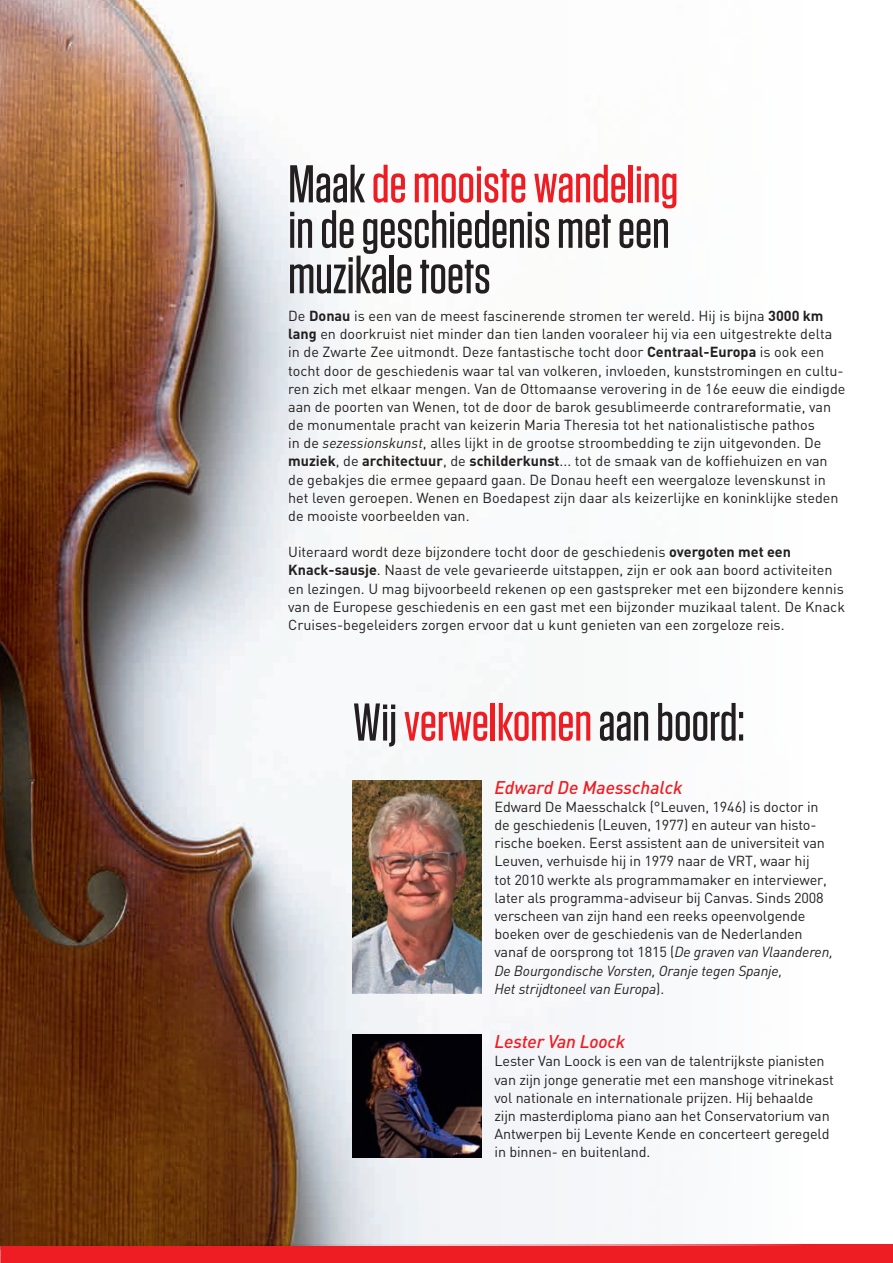
<style>
.page{position:relative;width:893px;height:1263px;background:#fff}
.page>*{position:absolute;margin:0;border:0;box-sizing:border-box;transform-origin:0 0}
.t1{font:500 52.95px/45.5px "Tungsten";color:#231f20}
.t2{font:italic 500 18.15px "DIN";letter-spacing:-.005em;color:#ee1d23}
.t3{font:14.4px/18.1px "DIN";color:#231f20}
.s1{color:#ee1d23}
.s2{font-weight:700}
.s3{font-style:italic}
</style>
<div class="page">
<div style="left:0;top:1244px;width:893px;height:19px;background:#ee1d23"></div>
<img style="left:0;top:0;width:795px;height:1245px">
<img style="left:353px;top:780px;width:129px;height:214px">
<img style="left:353px;top:1034px;width:129px;height:123px">
<h1 class="t1" style="left:288px;top:162px;width:392px">Maak <span class="s1">de mooiste wandeling </span>in de geschiedenis met een muzikale toets</h1>
<p class="t3" style="left:288px;top:307px;width:559px">De <span class="s2">Donau</span> is een van de meest fascinerende stromen ter wereld. Hij is bijna <span class="s2">3000 km lang</span> en doorkruist niet minder dan tien landen vooraleer hij via een uitgestrekte delta in de Zwarte Zee uitmondt. Deze fantastische tocht door <span class="s2">Centraal-Europa</span> is ook een tocht door de geschiedenis waar tal van volkeren, invloeden, kunststromingen en cultu&shy;ren zich met elkaar mengen. Van de Ottomaanse verovering in de 16e eeuw die eindigde aan de poorten van Wenen, tot de door de barok gesublimeerde contrareformatie, van de monumentale pracht van keizerin Maria Theresia tot het nationalistische pathos<br>in de <span class="s3">sezessionskunst</span>, alles lijkt in de grootse stroombedding te zijn uitgevonden. De <span class="s2">muziek</span>, de <span class="s2">architectuur</span>, de <span class="s2">schilderkunst</span>... tot de smaak van de koffiehuizen en van de gebakjes die ermee gepaard gaan. De Donau heeft een weergaloze levenskunst in het leven geroepen. Wenen en Boedapest zijn daar als keizerlijke en koninklijke steden de mooiste voorbeelden van.</p>
<p class="t3" style="left:288px;top:543px;width:558px">Uiteraard wordt deze bijzondere tocht door de geschiedenis <span class="s2">overgoten met een Knack-sausje</span>. Naast de vele gevarieerde uitstappen, zijn er ook aan boord activiteiten en lezingen. U mag bijvoorbeeld rekenen op een gastspreker met een bijzondere kennis van de Europese geschiedenis en een gast met een bijzonder muzikaal talent. De Knack Cruises-begeleiders zorgen ervoor dat u kunt genieten van een zorgeloze reis.</p>
<h1 class="t1" style="left:353px;top:700px;width:394px">Wij <span class="s1">verwelkomen</span> aan boord:</h1>
<p class="t2" style="left:494px;top:776px;width:190px">Edward De Maesschalck</p>
<p class="t3" style="left:494px;top:798px;width:340px">Edward De Maesschalck (°Leuven, 1946) is doctor in de geschiedenis (Leuven, 1977) en auteur van histo&shy;rische boeken. Eerst assistent aan de universiteit van Leuven, verhuisde hij in 1979 naar de VRT, waar hij<br>tot 2010 werkte als programmamaker en interviewer, later als programma-adviseur bij Canvas. Sinds 2008 verscheen van zijn hand een reeks opeenvolgende boeken over de geschiedenis van de Nederlanden vanaf de oorsprong tot 1815 (<span class="s3">De graven van Vlaanderen, De Bourgondische Vorsten, Oranje tegen Spanje,<br>Het strijd toneel van Europa</span>).</p>
<p class="t2" style="left:494px;top:1030px;width:132px">Lester Van Loock</p>
<p class="t3" style="left:494px;top:1052px;width:341px">Lester Van Loock is een van de talentrijkste pianisten van zijn jonge generatie met een manshoge vitrinekast vol nationale en internationale prijzen. Hij behaalde zijn masterdiploma piano aan het Conservatorium van Antwerpen bij Levente Kende en concerteert geregeld in binnen- en buitenland.</p>
</div>
